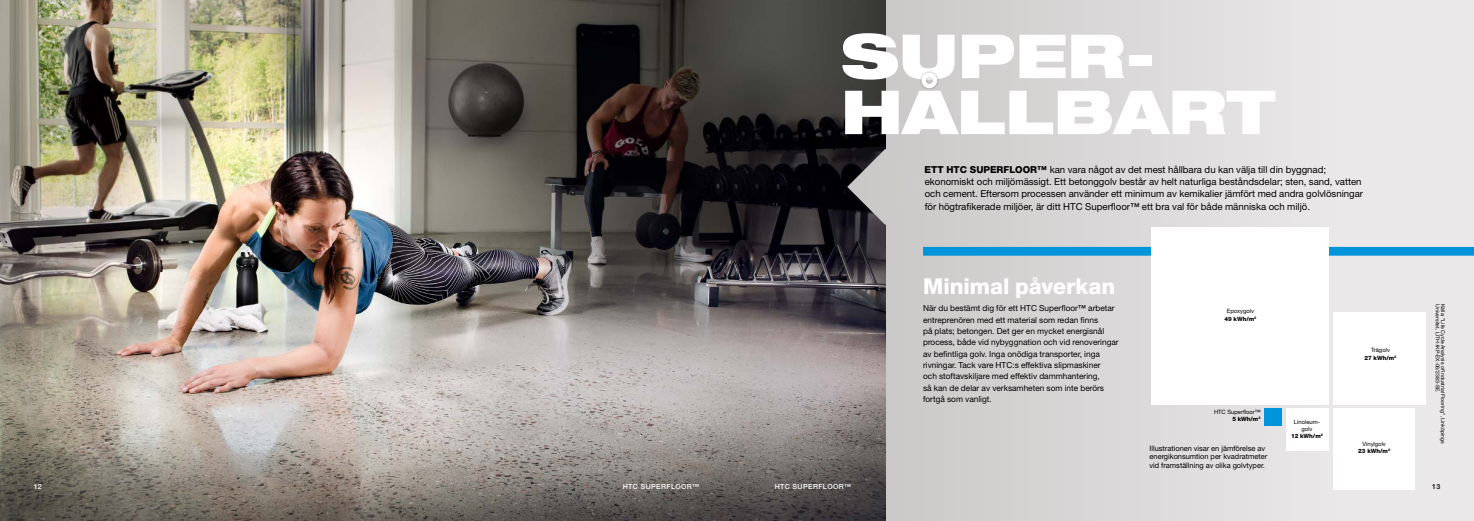
<style>
.page{position:relative;width:1474px;height:521px;background:#fff}
.page>*{position:absolute;margin:0;border:0;box-sizing:border-box;transform-origin:0 0}
.t1{font:900 expanded 60.73px/56px "Helvetica Neue LT Std";color:#fff}
.t2{font:800 21.88px "Helvetica Neue LT Std";letter-spacing:-.005em;color:#fff}
.t3{font:9.62px/12.2px "Helvetica Neue LT Std";color:#000}
.t4{font:8.31px/11.4px "Helvetica Neue LT Std";color:#000}
.t5{font:7.44px/8.8px "Helvetica Neue LT Std";color:#000}
.t6{font:500 7px "Helvetica Neue LT Std";letter-spacing:.06em;color:#fff}
.t7{font:500 7px "Helvetica Neue LT Std";color:#000}
.t8{font:5.86px/7.5px "Helvetica Neue LT Std";color:#000;text-align:center}
.t9{font:800 5.86px "Helvetica Neue LT Std";color:#000}
.t10{font:5.25px "Helvetica Neue LT Std";color:#000}
.s1{font-weight:800}
.s2{font-weight:500}
</style>
<div class="page">
<svg style="left:885px;top:0;width:588px;height:521px;background:#dcdada"></svg>
<img style="left:0;top:0;width:885px;height:521px">
<svg style="left:847px;top:149px;width:76px;height:76px;background:#9d9b9c"></svg>
<div style="left:923px;top:247px;width:550px;height:9px;background:#0095db"></div>
<div style="left:1151px;top:227px;width:177px;height:177px;background:#fff"></div>
<div style="left:1333px;top:312px;width:92px;height:92px;background:#fff"></div>
<div style="left:1333px;top:408px;width:81px;height:81px;background:#fff"></div>
<div style="left:1286px;top:408px;width:42px;height:42px;background:#fff"></div>
<div style="left:1263px;top:408px;width:18px;height:18px;background:#0095db"></div>
<div style="left:918px;top:70px;width:21px;height:21px;background:#000;opacity:.3"></div>
<div style="left:921px;top:73px;width:16px;height:15px;border:4px solid #fff;border-radius:50%"></div>
<h1 class="t1" style="left:841px;top:26px;width:436px">SUPER-<br>HALLBART</h1>
<p class="t3" style="left:924px;top:163px;width:440px"><span class="s1">ETT HTC SUPERFLOOR™</span> kan vara något av det mest hållbara du kan välja till din byggnad; ekonomiskt och miljömässigt. Ett betonggolv består av helt naturliga beståndsdelar; sten, sand, vatten och cement. Eftersom processen använder ett minimum av kemikalier jämfört med andra golvlösningar för högtrafikerade miljöer, är ditt HTC Superfloor<span class="s2">™</span> ett bra val för både människa och miljö.</p>
<h2 class="t2" style="left:923px;top:273px;width:193px">Minimal påverkan</h2>
<p class="t4" style="left:923px;top:302px;width:197px">När du bestämt dig för ett HTC Superfloor<span class="s2">™</span> arbetar entreprenören med ett material som redan finns<br>på plats; betongen. Det ger en mycket energisnål process, både vid nybyggnation och vid renoveringar av befintliga golv. Inga onödiga transporter, inga rivningar. Tack vare HTC:s effektiva slipmaskiner<br>och stoftavskiljare med effektiv dammhantering,<br>så kan de delar av verksamheten som inte berörs fortgå som vanligt.</p>
<p class="t8" style="left:1224px;top:307px;width:33px">Epoxygolv<br><span class="s1">49 kWh/m</span><sup>2</sup></p>
<p class="t10" style="left:1440px;top:304px;width:90px;rotate:90deg">Universitet, LITH-IKP-EX-06/2383-SE.</p>
<p class="t10" style="left:1445px;top:304px;width:141px;rotate:90deg">Källa: ”Life Cycle Analysis of Industrial Flooring”, Linköpings</p>
<p class="t8" style="left:1364px;top:346px;width:33px">Trägolv<br><span class="s1">27 kWh/m</span><sup>2</sup></p>
<p class="t8" style="left:1213px;top:408px;width:48px;text-align:right">HTC Superfloor<span class="s2">™<br></span><span class="s1">5 kWh/m</span><sup>2</sup></p>
<p class="t8" style="left:1293px;top:419px;width:28px;line-height:6.1px">Linoleum&shy;golv</p>
<p class="t9" style="left:1290px;top:432px;width:33px">12 kWh/m<sup>2</sup></p>
<p class="t8" style="left:1358px;top:440px;width:33px">Vinylgolv<br><span class="s1">23 kWh/m</span><sup>2</sup></p>
<p class="t5" style="left:1149px;top:443px;width:119px">Illustrationen visar en jämförelse av energikonsumtion per kvadratmeter vid framställning av olika golvtyper.</p>
<p class="t6" style="left:34px;top:482px;width:10px">12</p>
<p class="t6" style="left:623px;top:482px;width:78px">HTC SUPERFLOOR™</p>
<p class="t6" style="left:774px;top:482px;width:78px">HTC SUPERFLOOR™</p>
<p class="t7" style="left:1431px;top:482px;width:10px">13</p>
</div>
